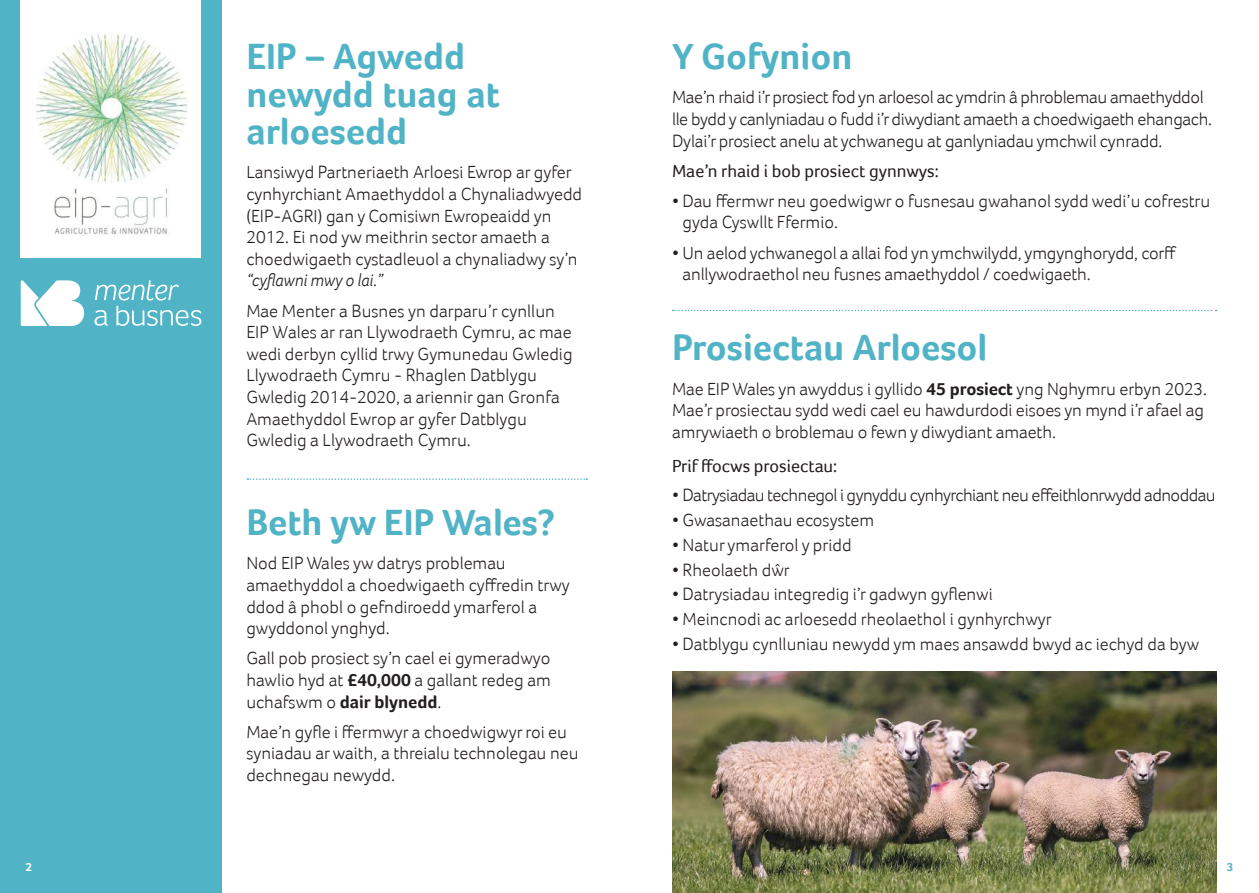
<style>
.page{position:relative;width:1259px;height:893px;background:#fff}
.page>*{position:absolute;margin:0;border:0;box-sizing:border-box;transform-origin:0 0}
.t1{font:700 37.5px/37.5px "Foco";color:#51b3c6}
.t2{font:300 18px/21.6px "Foco";color:#241f1f}
.t3{font:300 18px/21.6px "Foco";letter-spacing:-.02em;color:#241f1f}
.t4{font:300 18px "Foco";letter-spacing:-.03em;color:#241f1f}
.t5{font:18px "Foco";color:#241f1f}
.t6{font:italic 300 18px "Foco";color:#241f1f}
.t7{font:700 12px "Foco";color:#51b3c6}
.t8{font:700 12px "Foco";color:#fff}
.s1{font-weight:700}
</style>
<div class="page">
<div style="left:0;top:0;width:221px;height:893px;background:#51b3c6"></div>
<img style="left:20px;top:0;width:180px;height:257px">
<img style="left:672px;top:672px;width:544px;height:221px">
<svg style="left:247px;top:478px;width:340px;height:2px"></svg>
<svg style="left:21px;top:280px;width:63px;height:46px"></svg>
<svg style="left:94px;top:280px;width:107px;height:46px"></svg>
<svg style="left:673px;top:310px;width:543px;height:1px"></svg>
<p class="t8" style="left:26px;top:859px;width:8px">2</p>
<h1 class="t1" style="left:246px;top:37px;width:255px">EIP – Agwedd newydd tuag at arloesedd</h1>
<p class="t2" style="left:246px;top:161px;width:337px">Lansiwyd Partneriaeth Arloesi Ewrop ar gyfer cynhyrchiant Amaethyddol a Chynaliadwyedd (EIP-AGRI) gan y Comisiwn Ewropeaidd yn 2012. Ei nod yw meithrin sector amaeth a choedwigaeth cystadleuol a chynaliadwy sy’n</p>
<p class="t6" style="left:246px;top:270px;width:138px">“cyflawni mwy o lai.”</p>
<p class="t2" style="left:246px;top:300px;width:328px">Mae Menter a Busnes yn darparu’r cynllun EIP Wales ar ran Llywodraeth Cymru, ac mae wedi derbyn cyllid trwy Gymunedau Gwledig Llywodraeth Cymru - Rhaglen Datblygu Gwledig 2014-2020, a ariennir gan Gronfa Amaethyddol Ewrop ar gyfer Datblygu Gwledig a Llywodraeth Cymru.</p>
<h1 class="t1" style="left:246px;top:503px;width:310px">Beth yw EIP Wales?</h1>
<p class="t2" style="left:246px;top:552px;width:325px">Nod EIP Wales yw datrys problemau amaethyddol a choedwigaeth cyffredin trwy ddod â phobl o gefndiroedd ymarferol a gwyddonol ynghyd.</p>
<p class="t2" style="left:246px;top:647px;width:306px;text-align:justify">Gall pob prosiect sy’n cael ei gymeradwyo hawlio hyd at <span class="s1">£40,000</span> a gallant redeg am uchafswm o <span class="s1">dair blynedd</span>.</p>
<p class="t2" style="left:246px;top:721px;width:334px">Mae’n gyfle i ffermwyr a choedwigwyr roi eu syniadau ar waith, a threialu technolegau neu dechnegau newydd.</p>
<h1 class="t1" style="left:672px;top:37px;width:182px">Y Gofynion</h1>
<p class="t3" style="left:672px;top:86px;width:541px">Mae’n rhaid i’r prosiect fod yn arloesol ac ymdrin â phroblemau amaethyddol lle bydd y canlyniadau o fudd i’r diwydiant amaeth a choedwigaeth ehangach.<br>Dylai’r prosiect anelu at ychwanegu at ganlyniadau ymchwil cynradd.</p>
<p class="t5" style="left:672px;top:160px;width:268px">Mae’n rhaid i bob prosiect gynnwys:</p>
<p class="t2" style="left:682px;top:190px;width:529px;text-indent:-10px">• Dau ffermwr neu goedwigwr o fusnesau gwahanol sydd wedi’u cofrestru gyda Cyswllt Ffermio.</p>
<p class="t2" style="left:682px;top:242px;width:495px;text-indent:-10px">• Un aelod ychwanegol a allai fod yn ymchwilydd, ymgynghorydd, corff anllywodraethol neu fusnes amaethyddol / coedwigaeth.</p>
<h1 class="t1" style="left:672px;top:328px;width:317px">Prosiectau Arloesol</h1>
<p class="t2" style="left:672px;top:378px;width:536px">Mae EIP Wales yn awyddus i gyllido <span class="s1">45 prosiect</span> yng Nghymru erbyn 2023.<br>Mae’r prosiectau sydd wedi cael eu hawdurdodi eisoes yn mynd i’r afael ag amrywiaeth o broblemau o fewn y diwydiant amaeth.</p>
<p class="t5" style="left:672px;top:456px;width:167px">Prif ffocws prosiectau:</p>
<p class="t4" style="left:672px;top:485px;width:545px">• Datrysiadau technegol i gynyddu cynhyrchiant neu effeithlonrwydd adnoddau</p>
<p class="t2" style="left:672px;top:509px;width:204px">• Gwasanaethau ecosystem</p>
<p class="t2" style="left:672px;top:534px;width:181px">• Natur ymarferol y pridd</p>
<p class="t2" style="left:672px;top:559px;width:119px">• Rheolaeth dŵr</p>
<p class="t2" style="left:672px;top:583px;width:322px">• Datrysiadau integredig i’r gadwyn gyflenwi</p>
<p class="t2" style="left:672px;top:608px;width:381px">• Meincnodi ac arloesedd rheolaethol i gynhyrchwyr</p>
<p class="t2" style="left:672px;top:633px;width:529px">• Datblygu cynlluniau newydd ym maes ansawdd bwyd ac iechyd da byw</p>
<p class="t7" style="left:1226px;top:859px;width:8px">3</p>
</div>
